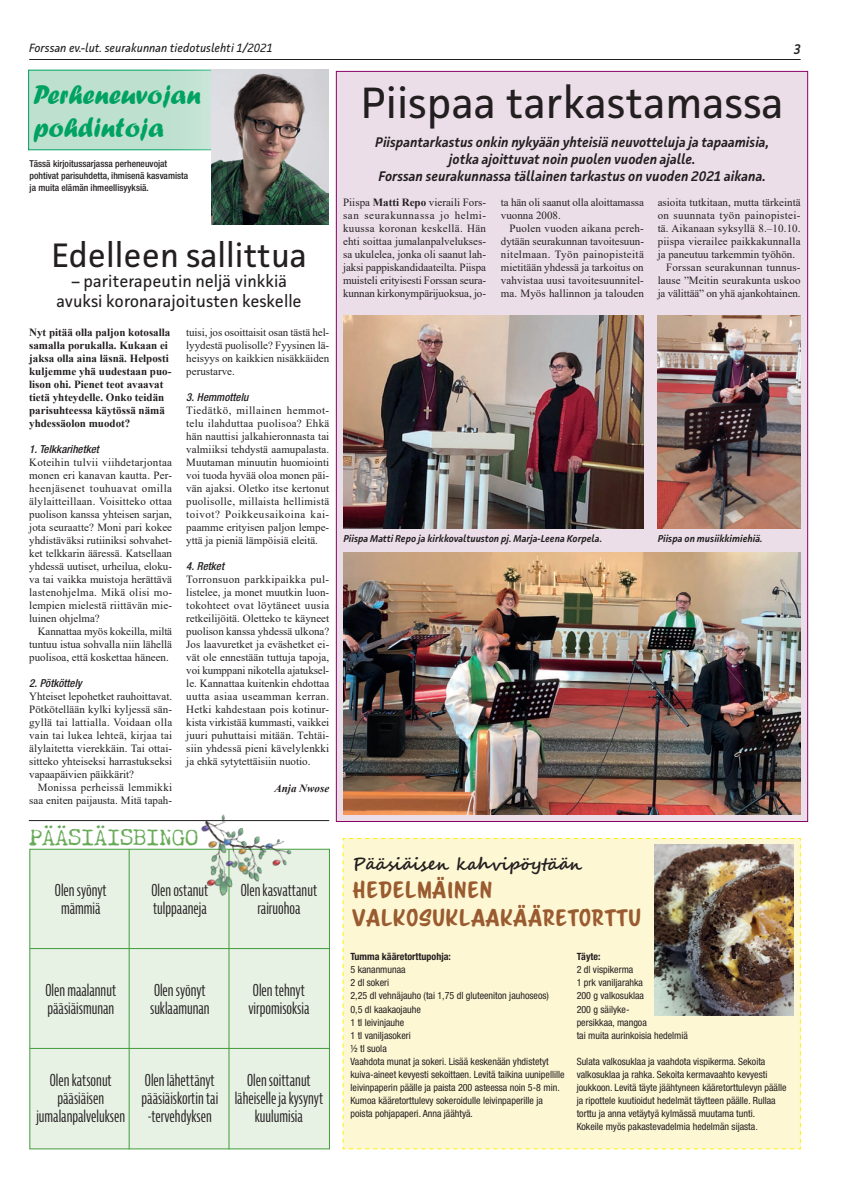
<style>
.page{position:relative;width:844px;height:1193px;background:#fff}
.page>*{position:absolute;margin:0;border:0;box-sizing:border-box;transform-origin:0 0}
.t1{font:44px "Facit";color:#231f20}
.t2{font:34px "Facit";color:#231f20}
.t3{font:28px/33px "Forte";color:#00a261}
.t4{font:21px/28px "Scriptorama Markdown JF";letter-spacing:.05em;color:#995b2f}
.t5{font:21px "Chandler 42";letter-spacing:.015em;color:#68ab58}
.t6{font:17px/20.4px "Facit";color:#231f20;text-align:center}
.t7{font:700 17px "Segoe Script";color:#231f20}
.t8{font:extra-condensed 16px "Bernina Sans";color:#231f20}
.t9{font:italic 600 14px/17px "Facit";color:#231f20;text-align:center}
.t10{font:italic 600 14px "Facit";color:#231f20;scale:.9 1}
.t11{font:italic 12px "Facit";color:#231f20}
.t12{font:11px/13px "Times New Roman";color:#231f20;text-align:justify}
.t13{font:700 11px/13px "Times New Roman";color:#231f20}
.t14{font:italic 500 condensed 11px "Helvetica Neue LT Std";color:#231f20}
.t15{font:11px "Times New Roman";letter-spacing:.03em;color:#231f20}
.t16{font:italic 700 11px "Times New Roman";color:#231f20}
.t17{font:condensed 10px/13px "Helvetica Neue LT Std";color:#231f20}
.t18{font:italic 600 10px "Facit";color:#231f20}
.t19{font:700 condensed 10px "Helvetica Neue LT Std";color:#231f20}
.t20{font:500 condensed 9.5px/12px "Helvetica Neue LT Std";color:#231f20}
.s1{font-weight:700}
.s2{font-family:"Times New Roman";font-stretch:normal}
</style>
<div class="page">
<hr style="left:29px;top:59px;width:771px;height:1px;background:#231f20">
<div style="left:342px;top:838px;width:459px;height:311px;background:#fef7d4"></div>
<img style="left:654px;top:844px;width:139px;height:171px">
<div style="left:28px;top:70px;width:301px;height:80px;background:#bde0cf;border:1px solid #00a261"></div>
<img style="left:211px;top:70px;width:117px;height:154px">
<hr style="left:29px;top:820px;width:300px;height:1px;background:#231f20">
<div style="left:336px;top:71px;width:472px;height:750px;background:#ecdee9;border:1px solid #870165"></div>
<img style="left:343px;top:552px;width:457px;height:262px">
<img style="left:657px;top:315px;width:143px;height:213px">
<img style="left:343px;top:315px;width:300px;height:213px">
<div style="left:29px;top:848px;width:301px;height:301px;background:#e7f1e4;border:1px solid #419d3c"></div>
<hr style="left:129px;top:849px;width:1px;height:300px;background:#419d3c">
<hr style="left:228px;top:849px;width:1px;height:300px;background:#419d3c">
<hr style="left:30px;top:947px;width:300px;height:1px;background:#419d3c">
<hr style="left:30px;top:1047px;width:300px;height:1px;background:#419d3c">
<img style="left:179px;top:814px;width:129px;height:88px">
<p class="t11" style="left:29px;top:40px;width:245px">Forssan ev.-lut. seurakunnan tiedotuslehti 1/2021</p>
<p class="t10" style="left:793px;top:40px;width:9px">3</p>
<h3 class="t3" style="left:33px;top:77px;width:169px">Perheneuvojan pohdintoja</h3>
<p class="t20" style="left:30px;top:158px;width:160px">Tässä kirjoitussarjassa perheneuvojat pohtivat parisuhdetta, ihmisenä kasvamista ja muita elämän ihmeellisyyksiä.</p>
<h2 class="t2" style="left:51px;top:234px;width:257px">Edelleen sallittua</h2>
<h3 class="t6" style="left:57px;top:270px;width:247px">– pariterapeutin neljä vinkkiä avuksi koronarajoitusten keskelle</h3>
<p class="t13" style="left:29px;top:325px;width:144px">Nyt pitää olla paljon kotosalla samalla porukalla. Kukaan ei jaksa olla aina läsnä. Helposti kuljemme yhä uudestaan puo&shy;lison ohi. Pienet teot avaavat tietä yhteydelle. Onko teidän parisuhteessa käytössä nämä yhdessäolon muodot?</p>
<p class="t14" style="left:29px;top:442px;width:71px">1. Telkkarihetket</p>
<p class="t12" style="left:29px;top:455px;width:144px">Koteihin tulvii viihdetarjontaa monen eri kanavan kautta. Per&shy;heenjäsenet touhuavat omilla älylaitteillaan. Voisitteko ottaa puolison kanssa yhteisen sarjan, jota seuraatte? Moni pari kokee yhdistäväksi rutiiniksi sohvahet&shy;ket telkkarin ääressä. Katsellaan yhdessä uutiset, urheilua, eloku&shy;va tai vaikka muistoja herättävä lastenohjelma. Mikä olisi mo&shy;lempien mielestä riittävän mie&shy;luinen ohjelma?</p>
<p class="t12" style="left:29px;top:624px;width:144px;text-indent:9px">Kannattaa myös kokeilla, miltä tuntuu istua sohvalla niin lähellä puolisoa, että koskettaa häneen.</p>
<p class="t14" style="left:29px;top:676px;width:54px">2. Pötköttely</p>
<p class="t12" style="left:29px;top:689px;width:144px">Yhteiset lepohetket rauhoittavat.<br>Pötkötellään kylki kyljessä sän&shy;gyllä tai lattialla. Voidaan olla vain tai lukea lehteä, kirjaa tai älylaitetta vierekkäin. Tai ottai&shy;sitteko yhteiseksi harrastukseksi vapaapäivien päikkärit?</p>
<p class="t12" style="left:29px;top:780px;width:144px;text-align:right">Monissa perheissä lemmikki saa eniten paijausta. Mitä tapah-</p>
<p class="t12" style="left:186px;top:325px;width:144px">tuisi, jos osoittaisit osan tästä hel&shy;lyydestä puolisolle? Fyysinen lä&shy;heisyys on kaikkien nisäkkäiden perustarve.</p>
<p class="t14" style="left:186px;top:390px;width:64px">3. Hemmottelu</p>
<p class="t12" style="left:186px;top:403px;width:144px">Tiedätkö, millainen hemmot&shy;telu ilahduttaa puolisoa? Ehkä hän nauttisi jalkahieronnasta tai valmiiksi tehdystä aamupalasta.<br>Muutaman minuutin huomiointi voi tuoda hyvää oloa monen päi&shy;vän ajaksi. Oletko itse kertonut puolisolle, millaista hellimistä toivot? Poikkeusaikoina kai&shy;paamme erityisen paljon lempe&shy;yttä ja pieniä lämpöisiä eleitä.</p>
<p class="t14" style="left:186px;top:559px;width:39px">4. Retket</p>
<p class="t12" style="left:186px;top:572px;width:144px">Torronsuon parkkipaikka pul&shy;listelee, ja monet muutkin luon&shy;tokohteet ovat löytäneet uusia retkeilijöitä. Oletteko te käyneet puolison kanssa yhdessä ulkona?<br>Jos laavuretket ja eväshetket ei&shy;vät ole ennestään tuttuja tapoja, voi kumppani nikotella ajatuksel&shy;le. Kannattaa kuitenkin ehdottaa uutta asiaa useamman kerran.<br>Hetki kahdestaan pois kotinur&shy;kista virkistää kummasti, vaikkei juuri puhuttaisi mitään. Tehtäi&shy;siin yhdessä pieni kävelylenkki ja ehkä sytytettäisiin nuotio.</p>
<p class="t16" style="left:274px;top:780px;width:56px">Anja Nwose</p>
<h3 class="t5" style="left:29px;top:825px;width:170px">PÄÄSIÄISBINGO</h3>
<h3 class="t8" style="left:55px;top:881px;width:53px">Olen syönyt</h3>
<h3 class="t8" style="left:151px;top:881px;width:58px">Olen ostanut</h3>
<h3 class="t8" style="left:241px;top:881px;width:78px">Olen kasvattanut</h3>
<h3 class="t8" style="left:61px;top:899px;width:41px">mämmiä</h3>
<h3 class="t8" style="left:153px;top:899px;width:55px">tulppaaneja</h3>
<h3 class="t8" style="left:257px;top:899px;width:45px">rairuohoa</h3>
<h3 class="t8" style="left:45px;top:980px;width:72px">Olen maalannut</h3>
<h3 class="t8" style="left:154px;top:980px;width:53px">Olen syönyt</h3>
<h3 class="t8" style="left:253px;top:980px;width:53px">Olen tehnyt</h3>
<h3 class="t8" style="left:47px;top:998px;width:68px">pääsiäismunan</h3>
<h3 class="t8" style="left:150px;top:998px;width:61px">suklaamunan</h3>
<h3 class="t8" style="left:248px;top:998px;width:63px">virpomisoksia</h3>
<h3 class="t8" style="left:50px;top:1070px;width:63px">Olen katsonut</h3>
<h3 class="t8" style="left:145px;top:1070px;width:71px">Olen lähettänyt</h3>
<h3 class="t8" style="left:247px;top:1070px;width:65px">Olen soittanut</h3>
<h3 class="t8" style="left:57px;top:1088px;width:48px">pääsiäisen</h3>
<h3 class="t8" style="left:141px;top:1088px;width:183px">pääsiäiskortin tai läheiselle ja kysynyt</h3>
<h3 class="t8" style="left:36px;top:1106px;width:90px">jumalanpalveluksen</h3>
<h3 class="t8" style="left:148px;top:1106px;width:66px">-tervehdyksen</h3>
<h3 class="t8" style="left:255px;top:1106px;width:49px">kuulumisia</h3>
<h1 class="t1" style="left:361px;top:76px;width:424px">Piispaa tarkastamassa</h1>
<p class="t9" style="left:375px;top:133px;width:395px">Piispantarkastus onkin nykyään yhteisiä neuvotteluja ja tapaamisia, jotka ajoittuvat noin puolen vuoden ajalle.<br>Forssan seurakunnassa tällainen tarkastus on vuoden 2021 aikana.</p>
<p class="t12" style="left:501px;top:195px;width:144px">ta hän oli saanut olla aloittamassa vuonna 2008.</p>
<p class="t12" style="left:501px;top:221px;width:144px;text-indent:9px">Puolen vuoden aikana pereh&shy;dytään seurakunnan tavoitesuun&shy;nitelmaan. Työn painopisteitä mietitään yhdessä ja tarkoitus on vahvistaa uusi tavoitesuunnitel&shy;ma. Myös hallinnon ja talouden</p>
<p class="t12" style="left:343px;top:195px;width:144px">Piispa <span class="s1">Matti Repo</span> vieraili Fors&shy;san seurakunnassa jo helmi&shy;kuussa koronan keskellä. Hän ehti soittaa jumalanpalvelukses&shy;sa ukulelea, jonka oli saanut lah&shy;jaksi pappiskandidaateilta. Piispa muisteli erityisesti Forssan seura&shy;kunnan kirkonympärijuoksua, jo-</p>
<p class="t12" style="left:657px;top:195px;width:144px">asioita tutkitaan, mutta tärkeintä</p>
<p class="t15" style="left:657px;top:207px;width:144px">on suunnata työn painopistei-</p>
<p class="t12" style="left:657px;top:221px;width:144px">tä. Aikanaan syksyllä 8.–10.10.</p>
<p class="t12" style="left:657px;top:234px;width:144px">piispa vierailee paikkakunnalla</p>
<p class="t12" style="left:657px;top:247px;width:139px">ja paneutuu tarkemmin työhön.</p>
<p class="t12" style="left:666px;top:260px;width:136px">Forssan seurakunnan tunnus-</p>
<p class="t12" style="left:657px;top:273px;width:144px">lause ”Meitin seurakunta uskoo</p>
<p class="t12" style="left:657px;top:286px;width:144px">ja välittää” on yhä ajankohtainen.</p>
<p class="t18" style="left:343px;top:532px;width:260px">Piispa Matti Repo ja kirkkovaltuuston pj. Marja-Leena Korpela.</p>
<p class="t18" style="left:657px;top:532px;width:107px">Piispa on musiikkimiehiä.</p>
<h3 class="t7" style="left:352px;top:850px;width:231px">Pääsiäisen kahvipöytään</h3>
<h3 class="t4" style="left:352px;top:875px;width:290px">HEDELMÄINEN<br>VALKOSUKLAAKÄÄRETORTTU</h3>
<p class="t19" style="left:350px;top:950px;width:102px">Tumma kääretorttupohja:</p>
<p class="t17" style="left:350px;top:963px;width:216px">5 kananmunaa<br>2 dl sokeri<br>2,25 dl vehnäjauho (tai 1,75 dl gluteeniton jauhoseos)<br>0,5 dl kaakaojauhe<br>1 tl leivinjauhe<br>1 tl vaniljasokeri<br>½ tl suola<br>Vaahdota munat ja sokeri. Lisää keskenään yhdistetyt kuiva-aineet kevyesti sekoittaen. Levitä taikina uunipellille leivinpaperin päälle ja paista 200 asteessa noin 5-8 min.<br>Kumoa kääretorttulevy sokeroidulle leivinpaperille ja poista pohjapaperi. Anna jäähtyä.</p>
<p class="t19" style="left:576px;top:950px;width:25px">Täyte:</p>
<p class="t17" style="left:576px;top:963px;width:113px">2 dl vispikerma<br>1 prk vaniljarahka<br>200 g valkosuklaa<br>200 g säilyke-<br>persikkaa, mangoa<br>tai muita aurinkoisia hedelmiä</p>
<p class="t17" style="left:576px;top:1054px;width:211px">Sulata valkosuklaa ja vaahdota vispikerma. Sekoita valkosuklaa ja rahka. Sekoita kermavaahto kevyesti joukkoon. Levitä täyte jäähtyneen kääretorttulevyn päälle ja ripottele kuutioidut hedelmät täytteen päälle. Rullaa torttu ja anna vetäytyä kylmässä muutama tunti.<br>Kokeile myös pakastevadelmia hedelmän sijasta<span class="s2">.</span></p>
</div>
